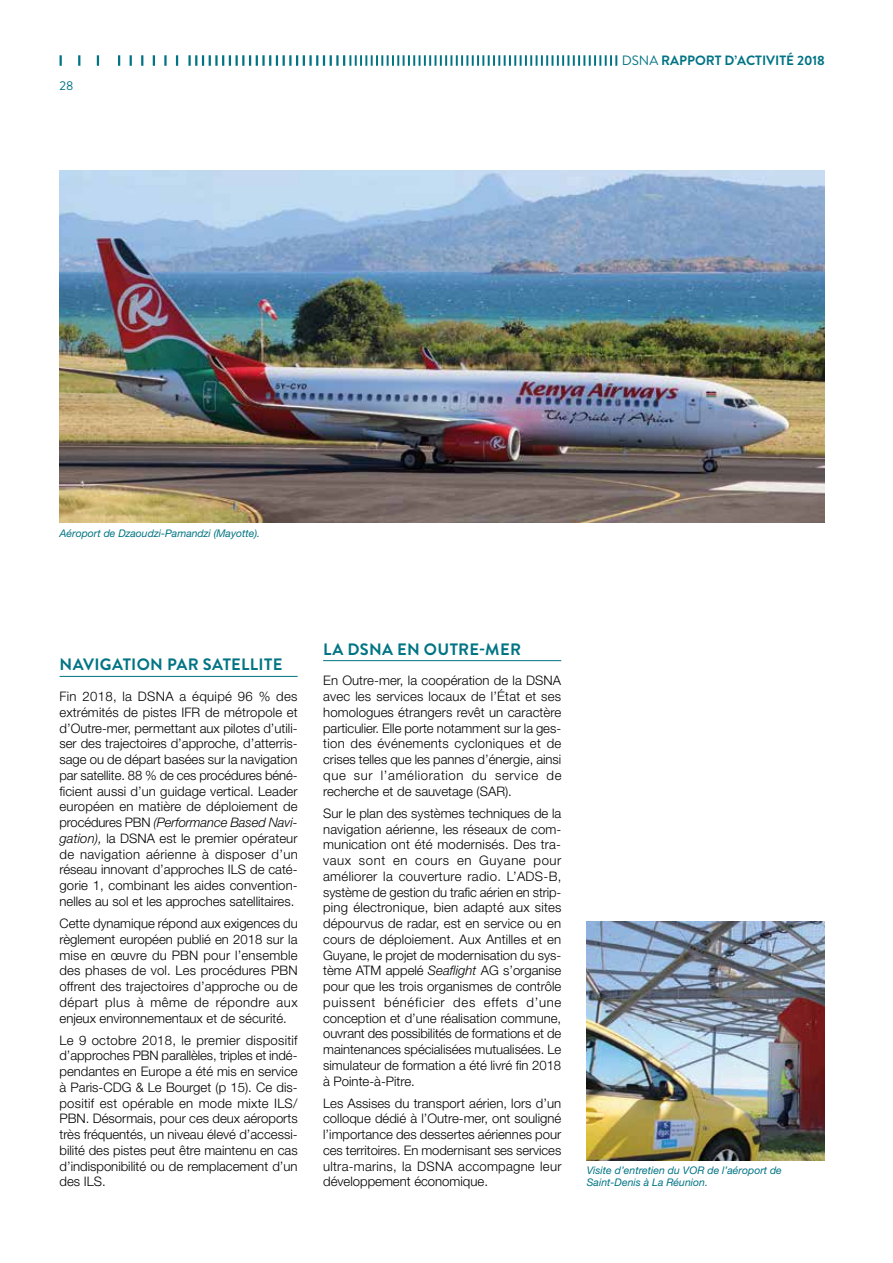
<style>
.page{position:relative;width:893px;height:1263px;background:#fff}
.page>*{position:absolute;margin:0;border:0;box-sizing:border-box;transform-origin:0 0}
.t1{font:700 16.5px "Brandon Grotesque";letter-spacing:.02em;color:#007484}
.t2{font:700 13.5px "Brandon Grotesque";color:#007484}
.t3{font:300 13.2px/15.8px "Helvetica Neue LT Std";color:#000;text-align:justify}
.t4{font:12.75px "Brandon Grotesque";color:#007484}
.t5{font:italic 10.5px/12px "Helvetica Neue LT Std";color:#007484}
.s1{font-weight:400}
.s2{font-style:italic}
</style>
<div class="page">
<svg style="left:118px;top:55px;width:2px;height:11px"></svg>
<svg style="left:97px;top:55px;width:2px;height:11px"></svg>
<svg style="left:78px;top:55px;width:2px;height:11px"></svg>
<svg style="left:60px;top:55px;width:2px;height:11px"></svg>
<svg style="left:164px;top:55px;width:3px;height:11px"></svg>
<svg style="left:176px;top:55px;width:2px;height:11px"></svg>
<svg style="left:153px;top:55px;width:2px;height:11px"></svg>
<svg style="left:141px;top:55px;width:2px;height:11px"></svg>
<svg style="left:130px;top:55px;width:2px;height:11px"></svg>
<svg style="left:188px;top:55px;width:429px;height:11px"></svg>
<hr style="left:60px;top:676px;width:238px;height:1px;background:#007484">
<hr style="left:323px;top:660px;width:238px;height:1px;background:#007484">
<img style="left:60px;top:170px;width:765px;height:353px">
<img style="left:587px;top:921px;width:238px;height:239px">
<p class="t4" style="left:60px;top:77px;width:15px">28</p>
<p class="t2" style="left:622px;top:51px;width:205px"><span class="s1">DSNA</span> RAPPORT D’ACTIVITÉ 2018</p>
<p class="t5" style="left:60px;top:527px;width:202px">Aéroport de Dzaoudzi-Pamandzi (Mayotte).</p>
<p class="t1" style="left:60px;top:653px;width:224px">NAVIGATION PAR SATELLITE</p>
<p class="t3" style="left:60px;top:688px;width:240px">Fin 2018, la DSNA a équipé 96 % des extrémités de pistes IFR de métropole et d’Outre-mer, permettant aux pilotes d’utili&shy;ser des trajectoires d’approche, d’atterris&shy;sage ou de départ basées sur la navigation par satellite. 88 % de ces procédures béné&shy;ficient aussi d’un guidage vertical. Leader européen en matière de déploiement de procédures PBN <span class="s2">(Performance Based Navi&shy;gation),</span> la DSNA est le premier opérateur de navigation aérienne à disposer d’un réseau innovant d’approches ILS de caté&shy;gorie 1, combinant les aides convention&shy;nelles au sol et les approches satellitaires.</p>
<p class="t3" style="left:60px;top:915px;width:240px">Cette dynamique répond aux exigences du règlement européen publié en 2018 sur la mise en œuvre du PBN pour l’ensemble des phases de vol. Les procédures PBN offrent des trajectoires d’approche ou de départ plus à même de répondre aux enjeux environnementaux et de sécurité.</p>
<p class="t3" style="left:60px;top:1032px;width:240px">Le 9 octobre 2018, le premier dispositif d’approches PBN parallèles, triples et indé&shy;pendantes en Europe a été mis en service à Paris-CDG &amp; Le Bourget (p 15). Ce dis&shy;positif est opérable en mode mixte ILS/ PBN. Désormais, pour ces deux aéroports très fréquentés, un niveau élevé d’accessi&shy;bilité des pistes peut être maintenu en cas d’indisponibilité ou de remplacement d’un des ILS.</p>
<p class="t1" style="left:323px;top:637px;width:199px">LA DSNA EN OUTRE-MER</p>
<p class="t3" style="left:323px;top:672px;width:240px">En Outre-mer, la coopération de la DSNA avec les services locaux de l’État et ses homologues étrangers revêt un caractère particulier. Elle porte notamment sur la ges&shy;tion des événements cycloniques et de crises telles que les pannes d’énergie, ainsi que sur l’amélioration du service de recherche et de sauvetage (SAR).</p>
<p class="t3" style="left:323px;top:805px;width:240px">Sur le plan des systèmes techniques de la navigation aérienne, les réseaux de com&shy;munication ont été modernisés. Des tra&shy;vaux sont en cours en Guyane pour améliorer la couverture radio. L’ADS-B, système de gestion du trafic aérien en strip&shy;ping électronique, bien adapté aux sites dépourvus de radar, est en service ou en cours de déploiement. Aux Antilles et en Guyane, le projet de modernisation du sys&shy;tème ATM appelé <span class="s2">Seaflight</span> AG s’organise pour que les trois organismes de contrôle puissent bénéficier des effets d’une conception et d’une réalisation commune, ouvrant des possibilités de formations et de maintenances spécialisées mutualisées. Le simulateur de formation a été livré fin 2018 à Pointe-à-Pitre.</p>
<p class="t3" style="left:323px;top:1095px;width:240px">Les Assises du transport aérien, lors d’un colloque dédié à l’Outre-mer, ont souligné l’importance des dessertes aériennes pour ces territoires. En modernisant ses services ultra-marins, la DSNA accompagne leur développement économique.</p>
<p class="t5" style="left:587px;top:1164px;width:197px">Visite d’entretien du VOR de l’aéroport de<br>Saint-Denis à La Réunion.</p>
</div>
